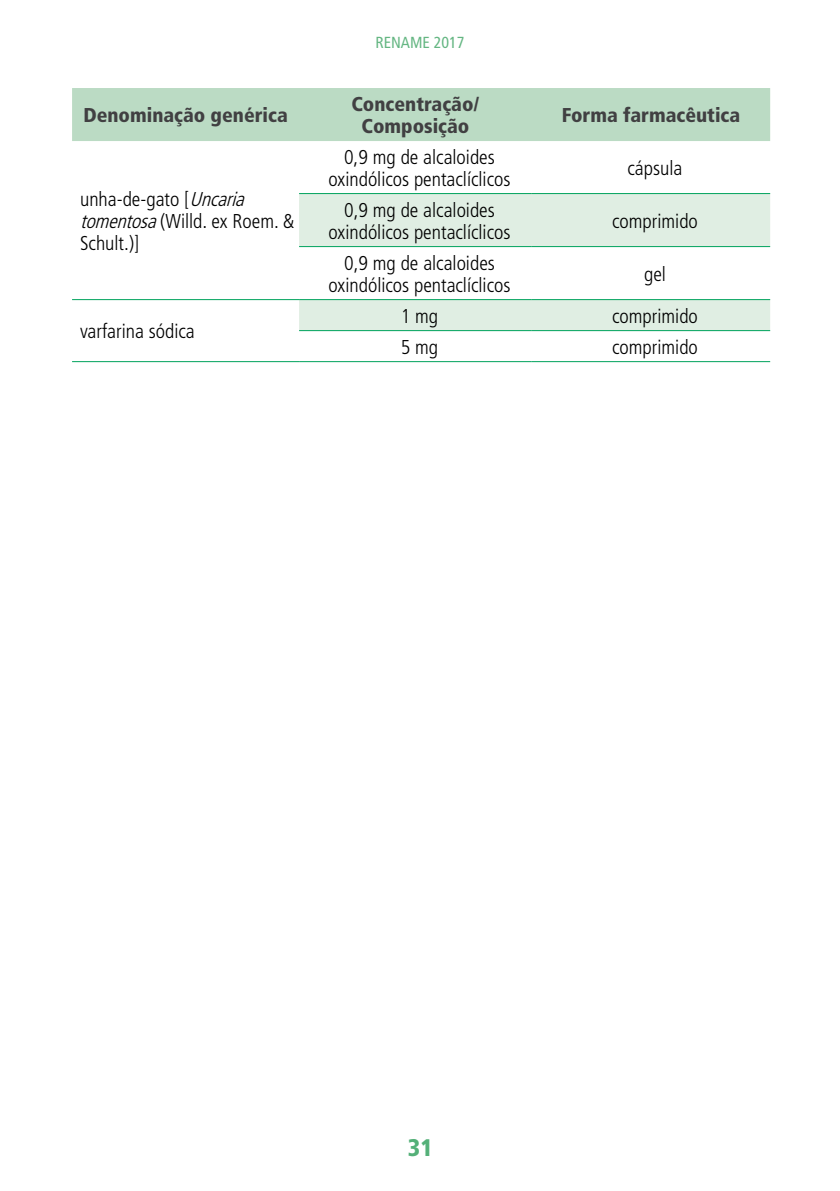
<style>
.page{position:relative;width:840px;height:1191px;background:#fff}
.page>*{position:absolute;margin:0;border:0;box-sizing:border-box;transform-origin:0 0}
.t1{font:900 condensed 24px "Frutiger LT Std";color:#54b078}
.t2{font:300 condensed 20px/22px "Frutiger LT Std";color:#000;text-align:center}
.t3{font:900 condensed 20px/22px "Frutiger LT Std";color:#414042;text-align:center}
.t4{font:condensed 16px "Frutiger LT Std";color:#64b682}
.s1{font-style:italic}
</style>
<div class="page">
<div style="left:72px;top:88px;width:697px;height:53px;background:#bbdbc4"></div>
<svg style="left:299px;top:194px;width:470px;height:136px;fill:#e0eee3"></svg>
<hr style="left:299px;top:193px;width:232px;height:1px;background:#00a35d">
<hr style="left:531px;top:193px;width:238px;height:1px;background:#00a35d">
<hr style="left:299px;top:246px;width:232px;height:1px;background:#00a35d">
<hr style="left:531px;top:246px;width:238px;height:1px;background:#00a35d">
<hr style="left:299px;top:299px;width:232px;height:1px;background:#00a35d">
<hr style="left:531px;top:299px;width:238px;height:1px;background:#00a35d">
<hr style="left:299px;top:330px;width:232px;height:1px;background:#00a35d">
<hr style="left:531px;top:330px;width:238px;height:1px;background:#00a35d">
<hr style="left:299px;top:361px;width:232px;height:1px;background:#00a35d">
<hr style="left:531px;top:361px;width:238px;height:1px;background:#00a35d">
<hr style="left:72px;top:361px;width:227px;height:1px;background:#00a35d">
<hr style="left:72px;top:299px;width:227px;height:1px;background:#00a35d">
<p class="t4" style="left:375px;top:33px;width:91px">RENAME 2017</p>
<p class="t3" style="left:83px;top:104px;width:206px">Denominação genérica</p>
<p class="t3" style="left:351px;top:93px;width:129px">Concentração/<br>Composição</p>
<p class="t3" style="left:561px;top:104px;width:180px">Forma farmacêutica</p>
<p class="t2" style="left:80px;top:188px;width:216px;text-align:left">unha-de-gato [<span class="s1">Uncaria tomentosa</span>(Willd. ex Roem. &amp;<br>Schult.)]</p>
<p class="t2" style="left:80px;top:320px;width:116px">varfarina sódica</p>
<p class="t2" style="left:328px;top:146px;width:183px">0,9 mg de alcaloides oxindólicos pentaclíclicos</p>
<p class="t2" style="left:627px;top:157px;width:56px">cápsula</p>
<p class="t2" style="left:328px;top:199px;width:183px">0,9 mg de alcaloides oxindólicos pentaclíclicos</p>
<p class="t2" style="left:611px;top:210px;width:87px">comprimido</p>
<p class="t2" style="left:328px;top:252px;width:183px">0,9 mg de alcaloides oxindólicos pentaclíclicos</p>
<p class="t2" style="left:643px;top:263px;width:23px">gel</p>
<p class="t2" style="left:400px;top:305px;width:39px">1 mg</p>
<p class="t2" style="left:611px;top:305px;width:87px">comprimido</p>
<p class="t2" style="left:400px;top:336px;width:39px">5 mg</p>
<p class="t2" style="left:611px;top:336px;width:87px">comprimido</p>
<p class="t1" style="left:408px;top:1133px;width:26px">31</p>
</div>
